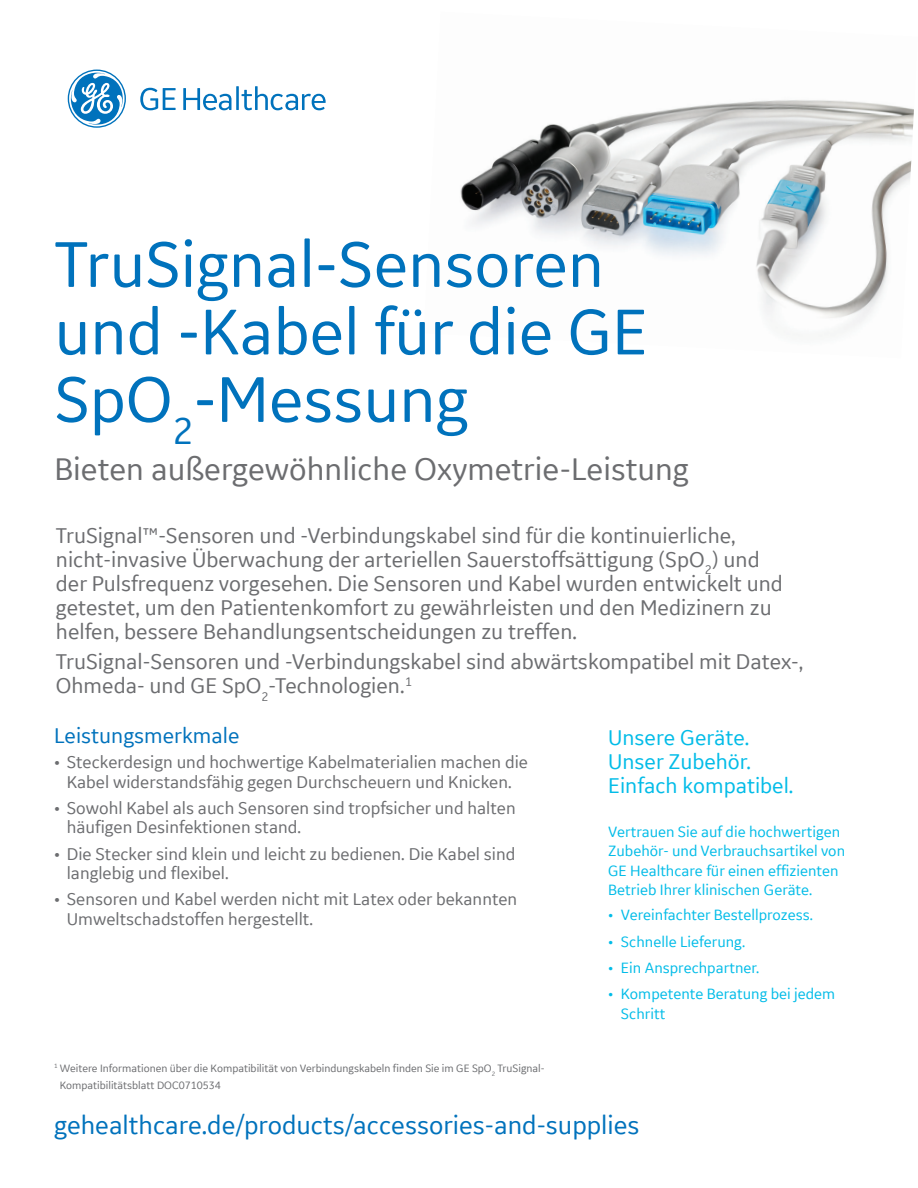
<style>
.page{position:relative;width:918px;height:1188px;background:#fff}
.page>*{position:absolute;margin:0;border:0;box-sizing:border-box;transform-origin:0 0}
._45pt_45-headline{font:67.5px/67.5px "GE Inspira Sans";color:#0072bc}
._22pt_25-subhead{font:33px "GE Inspira Sans";color:#6c6d70}
._18pt_22-cover_URL{font:27px "GE Inspira Sans";color:#0072bc}
._10_5pt_13-body_text{font:22.5px/24px "GE Inspira Sans";color:#6c6d70}
._15pt_16-body_subhea{font:22.5px/24px "GE Inspira Sans";color:#02bce8}
._15pt_16-body_subhea-2{font:22.5px "GE Inspira Sans";color:#0072bc}
.t1{font:18px/19.5px "GE Inspira Sans";color:#6c6d70}
._15pt_16-body_subhea-3{font:15.75px/19.5px "GE Inspira Sans";color:#02bce8}
._7_5pt_11-collateral{font:11.25px/16.5px "GE Inspira Sans";color:#6c6d70}
</style>
<div class="page">
<img style="left:460px;top:100px;width:454px;height:230px">
<svg style="left:68px;top:70px;width:58px;height:58px"></svg>
<svg style="left:140px;top:88px;width:36px;height:22px"></svg>
<svg style="left:183px;top:88px;width:48px;height:22px"></svg>
<hr style="left:236px;top:86px;width:3px;height:24px;background:#0072bc">
<svg style="left:242px;top:86px;width:84px;height:24px"></svg>
<p class="_45pt_45-headline" style="left:54px;top:229px;width:595px">TruSignal-Sensoren und -Kabel für die GE<br>SpO<sub>2</sub>-Messung</p>
<p class="_22pt_25-subhead" style="left:54px;top:448px;width:636px">Bieten außergewöhnliche Oxymetrie-Leistung</p>
<p class="_10_5pt_13-body_text" style="left:56px;top:523px;width:729px">TruSignal™-Sensoren und -Verbindungskabel sind für die kontinuierliche, nicht-invasive Überwachung der arteriellen Sauerstoffsättigung (SpO<sub>2</sub>) und der Pulsfrequenz vorgesehen. Die Sensoren und Kabel wurden entwickelt und getestet, um den Patientenkomfort zu gewährleisten und den Medizinern zu helfen, bessere Behandlungsentscheidungen zu treffen.</p>
<p class="_10_5pt_13-body_text" style="left:56px;top:649px;width:749px">TruSignal-Sensoren und -Verbindungskabel sind abwärtskompatibel mit Datex-,<br>Ohmeda- und GE SpO<sub>2</sub>-Technologien.<sup>1</sup></p>
<p class="_15pt_16-body_subhea-2" style="left:54px;top:722px;width:187px">Leistungsmerkmale</p>
<p class="t1" style="left:54px;top:752px;width:476px;text-align:center">• Steckerdesign und hochwertige Kabelmaterialien machen die<br>Kabel widerstandsfähig gegen Durchscheuern und Knicken.</p>
<p class="t1" style="left:67px;top:798px;width:450px;text-indent:-13px">• Sowohl Kabel als auch Sensoren sind tropfsicher und halten häufigen Desinfektionen stand.</p>
<p class="t1" style="left:67px;top:843px;width:450px;text-indent:-13px">• Die Stecker sind klein und leicht zu bedienen. Die Kabel sind langlebig und flexibel.</p>
<p class="t1" style="left:67px;top:889px;width:452px;text-indent:-13px">• Sensoren und Kabel werden nicht mit Latex oder bekannten<br>Umweltschadstoffen hergestellt.</p>
<p class="_15pt_16-body_subhea" style="left:608px;top:725px;width:187px">Unsere Geräte.<br>Unser Zubehör.<br>Einfach kompatibel.</p>
<p class="_15pt_16-body_subhea-3" style="left:608px;top:821px;width:238px">Vertrauen Sie auf die hochwertigen Zubehör- und Verbrauchsartikel von GE Healthcare für einen effizienten Betrieb Ihrer klinischen Geräte.</p>
<p class="_15pt_16-body_subhea-3" style="left:608px;top:905px;width:206px">• Vereinfachter Bestellprozess.</p>
<p class="_15pt_16-body_subhea-3" style="left:608px;top:931px;width:139px">• Schnelle Lieferung.</p>
<p class="_15pt_16-body_subhea-3" style="left:608px;top:957px;width:153px">• Ein Ansprechpartner.</p>
<p class="_15pt_16-body_subhea-3" style="left:621px;top:984px;width:216px;text-indent:-13px">• Kompetente Beratung bei jedem<br>Schritt</p>
<p class="_7_5pt_11-collateral" style="left:60px;top:1060px;width:486px;text-indent:-6px"><sup>1</sup> Weitere Informationen über die Kompatibilität von Verbindungskabeln finden Sie im GE SpO<sub>2</sub> TruSignal-<br>Kompatibilitätsblatt DOC0710534</p>
<p class="_18pt_22-cover_URL" style="left:54px;top:1108px;width:587px">gehealthcare.de/products/accessories-and-supplies</p>
</div>
